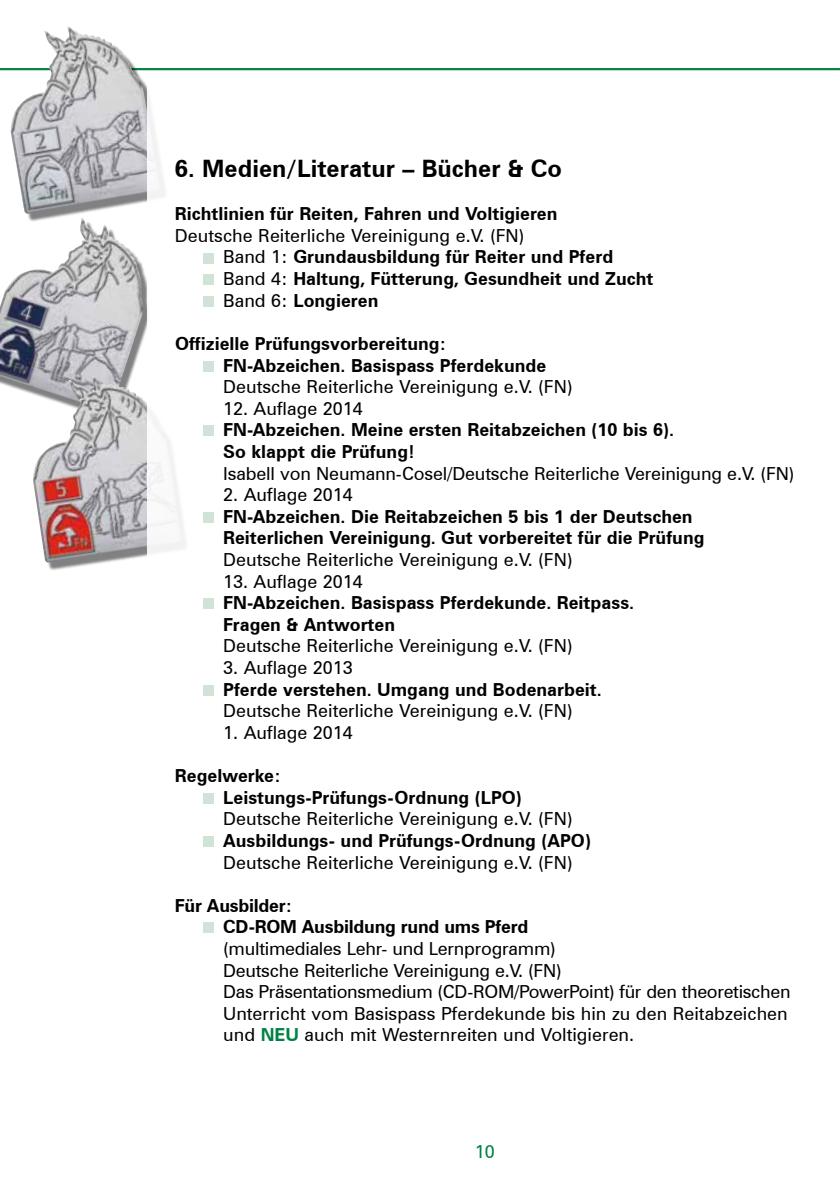
<style>
.page{position:relative;width:840px;height:1191px;background:#fff}
.page>*{position:absolute;margin:0;border:0;box-sizing:border-box;transform-origin:0 0}
.t1{font:700 24px "Zurich BT";color:#000}
.t2{font:700 18px/21.6px "Zurich BT";color:#000}
.t3{font:18px/21.6px "Zurich BT";color:#000}
.t4{font:18px "Zurich BT";color:#008244}
.s1{font-weight:400}
.s2{font-weight:700;color:#008244}
</style>
<div class="page">
<hr style="left:0;top:68px;width:839px;height:2px;background:#008244">
<div style="left:14px;top:30px;width:154px;height:192px;background:#000;opacity:.5"></div>
<img style="left:11px;top:26px;width:149px;height:188px">
<div style="left:0;top:221px;width:151px;height:199px;background:#000;opacity:.5"></div>
<img style="left:0;top:218px;width:143px;height:195px">
<div style="left:36px;top:379px;width:153px;height:192px;background:#000;opacity:.5"></div>
<img style="left:33px;top:376px;width:113px;height:186px">
<div style="left:146px;top:73px;width:109px;height:1118px;background:#fff"></div>
<div style="left:203px;top:253px;width:11px;height:10px;background:#d1e3d6"></div>
<div style="left:203px;top:274px;width:11px;height:11px;background:#d1e3d6"></div>
<div style="left:203px;top:296px;width:11px;height:11px;background:#d1e3d6"></div>
<div style="left:203px;top:361px;width:11px;height:10px;background:#d1e3d6"></div>
<div style="left:203px;top:425px;width:11px;height:11px;background:#d1e3d6"></div>
<div style="left:203px;top:512px;width:11px;height:11px;background:#d1e3d6"></div>
<div style="left:203px;top:598px;width:11px;height:11px;background:#d1e3d6"></div>
<div style="left:203px;top:685px;width:11px;height:10px;background:#d1e3d6"></div>
<div style="left:203px;top:793px;width:11px;height:10px;background:#d1e3d6"></div>
<div style="left:203px;top:836px;width:11px;height:11px;background:#d1e3d6"></div>
<div style="left:203px;top:922px;width:11px;height:11px;background:#d1e3d6"></div>
<h1 class="t1" style="left:175px;top:154px;width:388px">6. Medien/Literatur – Bücher &amp; Co</h1>
<p class="t2" style="left:175px;top:203px;width:384px">Richtlinien für Reiten, Fahren und Voltigieren</p>
<p class="t2" style="left:223px;top:224px;width:431px;text-indent:-48px"><span class="s1">Deutsche Reiterliche Vereinigung e.V. (FN)<br>Band 1:</span> Grundausbildung für Reiter und Pferd <span class="s1">Band 4:</span> Haltung, Fütterung, Gesundheit und Zucht <span class="s1">Band 6:</span> Longieren</p>
<p class="t2" style="left:223px;top:332px;width:324px;text-indent:-48px">Offizielle Prüfungsvorbereitung:<br>FN-Abzeichen. Basispass Pferdekunde</p>
<p class="t3" style="left:223px;top:376px;width:351px">Deutsche Reiterliche Vereinigung e.V. (FN)</p>
<p class="t3" style="left:223px;top:397px;width:141px">12. Auflage 2014</p>
<p class="t2" style="left:223px;top:419px;width:452px">FN-Abzeichen. Meine ersten Reitabzeichen (10 bis 6).<br>So klappt die Prüfung!</p>
<p class="t3" style="left:223px;top:462px;width:572px">Isabell von Neumann-Cosel/Deutsche Reiterliche Vereinigung e.V. (FN)</p>
<p class="t3" style="left:223px;top:484px;width:131px">2. Auflage 2014</p>
<p class="t2" style="left:223px;top:505px;width:482px">FN-Abzeichen. Die Reitabzeichen 5 bis 1 der Deutschen<br>Reiterlichen Vereinigung. Gut vorbereitet für die Prüfung</p>
<p class="t3" style="left:223px;top:548px;width:351px">Deutsche Reiterliche Vereinigung e.V. (FN)</p>
<p class="t3" style="left:223px;top:570px;width:141px">13. Auflage 2014</p>
<p class="t2" style="left:223px;top:592px;width:412px">FN-Abzeichen. Basispass Pferdekunde. Reitpass.<br>Fragen &amp; Antworten</p>
<p class="t3" style="left:223px;top:635px;width:351px">Deutsche Reiterliche Vereinigung e.V. (FN)</p>
<p class="t3" style="left:223px;top:656px;width:131px">3. Auflage 2013</p>
<p class="t2" style="left:223px;top:678px;width:380px">Pferde verstehen. Umgang und Bodenarbeit.</p>
<p class="t3" style="left:223px;top:700px;width:351px">Deutsche Reiterliche Vereinigung e.V. (FN)</p>
<p class="t3" style="left:223px;top:721px;width:131px">1. Auflage 2014</p>
<p class="t2" style="left:223px;top:764px;width:300px;text-indent:-48px">Regelwerke:<br>Leistungs-Prüfungs-Ordnung (LPO)</p>
<p class="t3" style="left:223px;top:808px;width:351px">Deutsche Reiterliche Vereinigung e.V. (FN)</p>
<p class="t2" style="left:223px;top:829px;width:369px">Ausbildungs- und Prüfungs-Ordnung (APO)</p>
<p class="t3" style="left:223px;top:851px;width:351px">Deutsche Reiterliche Vereinigung e.V. (FN)</p>
<p class="t2" style="left:223px;top:894px;width:306px;text-indent:-48px">Für Ausbilder:<br>CD-ROM Ausbildung rund ums Pferd</p>
<p class="t3" style="left:223px;top:937px;width:568px">(multimediales Lehr- und Lernprogramm)<br>Deutsche Reiterliche Vereinigung e.V. (FN)<br>Das Präsentationsmedium (CD-ROM/PowerPoint) für den theoretischen Unterricht vom Basispass Pferdekunde bis hin zu den Reitabzeichen und <span class="s2">NEU</span> auch mit Westernreiten und Voltigieren.</p>
<p class="t4" style="left:474px;top:1140px;width:21px">10</p>
</div>
